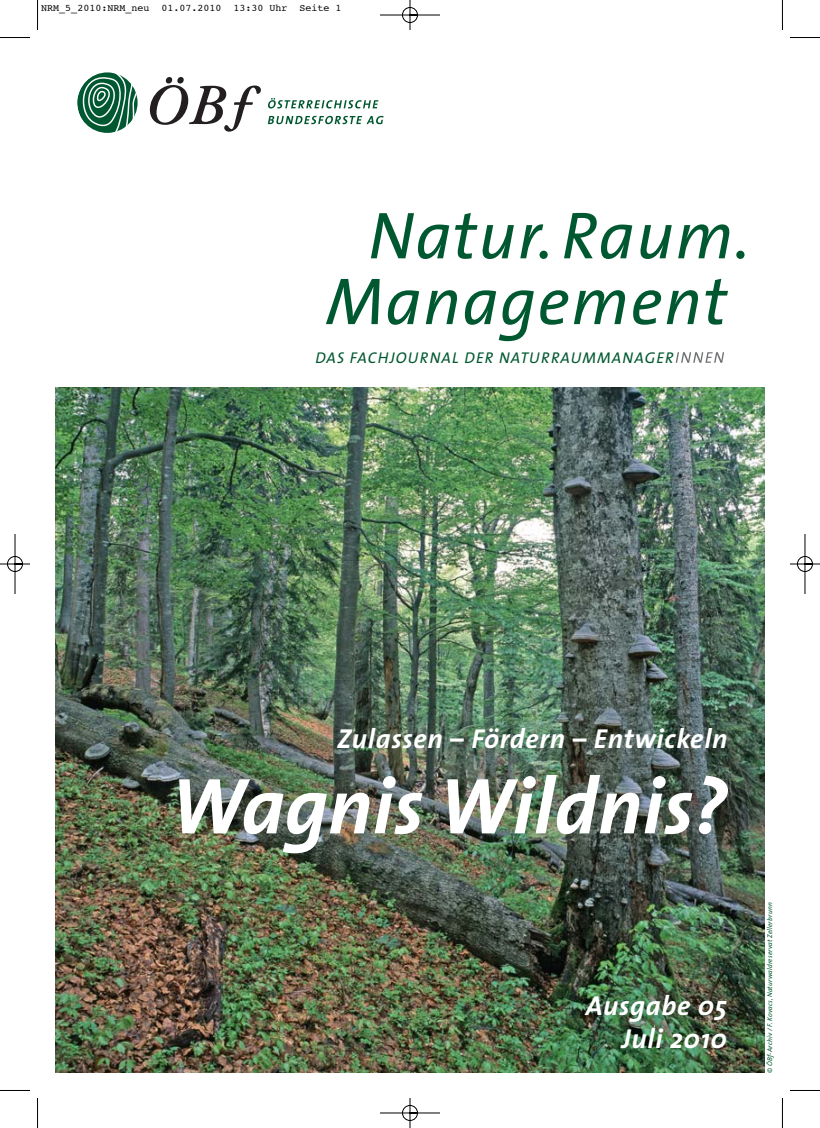
<style>
.page{position:relative;width:820px;height:1128px;background:#fff}
.page>*{position:absolute;margin:0;border:0;box-sizing:border-box;transform-origin:0 0}
.t1{font:italic 700 80px "The Sans";color:#fff}
.t2{font:italic 66.88px "The Sans";letter-spacing:.025em;color:#005831}
.t3{font:italic 700 27.5px/33.5px "The Sans";letter-spacing:.025em;color:#fff;text-align:right}
.t4{font:italic 15.62px "The Sans";letter-spacing:.075em;color:#005831}
.t5{font:10px "Courier";color:#000}
.t6{font:italic 6.88px "The Sans";letter-spacing:.025em;color:#005831}
</style>
<div class="page">
<img style="left:0;top:0;width:819px;height:1127px">
<h3 class="t5" style="left:41px;top:4px;width:302px">NRM_5_2010:NRM_neu 01.07.2010 13:30 Uhr Seite 1</h3>
<h2 class="t2" style="left:368px;top:209px;width:383px">Natur.Raum.</h2>
<h2 class="t2" style="left:325px;top:275px;width:403px">Management</h2>
<h3 class="t4" style="left:315px;top:351px;width:359px">DAS FACHJOURNAL DER NATURRAUMMANAGER</h3>
<h3 class="t3" style="left:337px;top:725px;width:392px">Zulassen – Fördern – Entwickeln</h3>
<h1 class="t1" style="left:170px;top:775px;width:558px">Wagnis Wildnis?</h1>
<h3 class="t3" style="left:585px;top:991px;width:143px">Ausgabe 05<br>Juli 2010</h3>
<p class="t6" style="left:766px;top:1072px;width:171px;rotate:-90deg">© ÖBf-Archiv / F. Kovacs, Naturwaldreservat Zellerbrunn</p>
</div>
